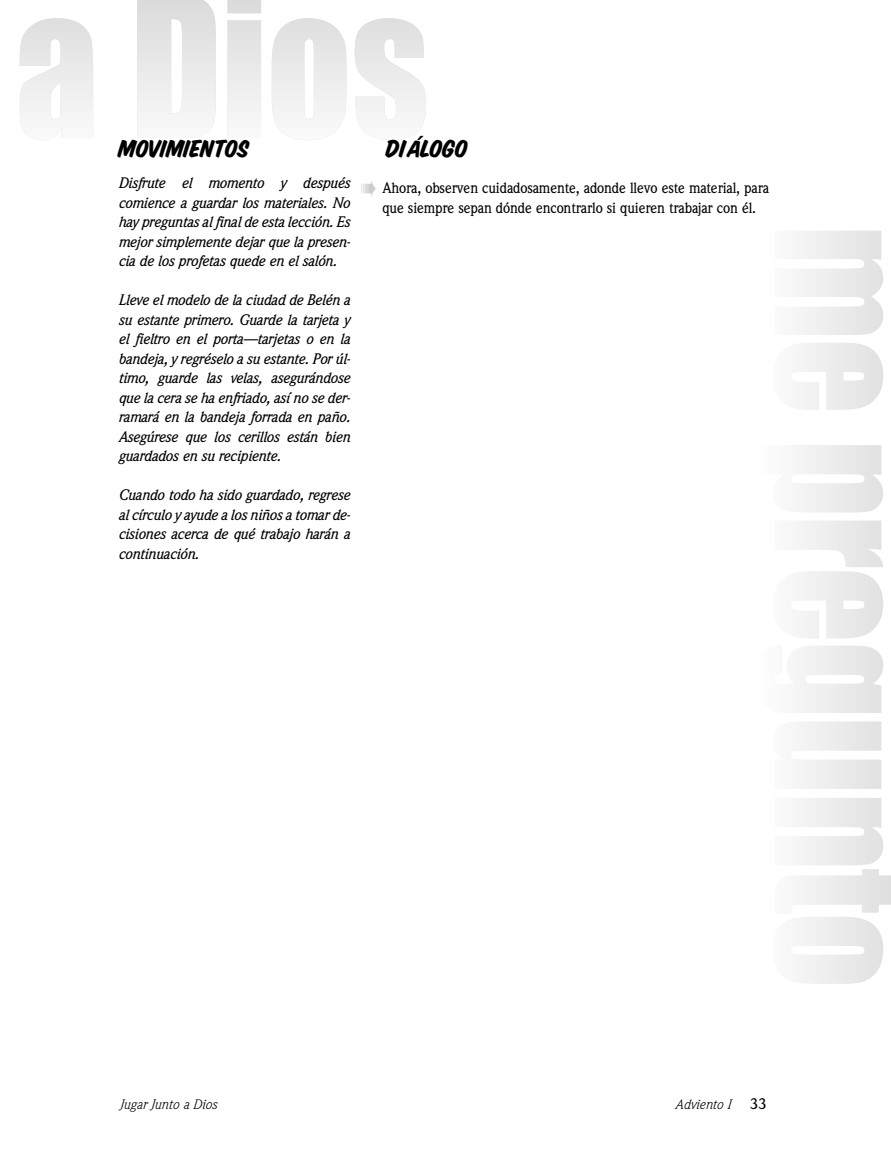
<style>
.page{position:relative;width:891px;height:1161px;background:#fff}
.page>*{position:absolute;margin:0;border:0;box-sizing:border-box;transform-origin:0 0}
.t1{font:27px "Sign Painter House Slant";letter-spacing:-.005em;color:#000;scale:1.05 1}
.t2{font:italic 500 15px/19.5px "Weidemann";letter-spacing:-.01em;color:#000;text-align:justify;scale:.95 1}
.t3{font:500 15px/19.5px "Weidemann";letter-spacing:-.01em;color:#000;text-align:center;scale:.95 1}
.t4{font:500 15px "Weidemann";letter-spacing:-.01em;color:#000}
.t5{font:italic 13.5px "Weidemann";color:#000}
.s1{font-size:25.5px}
.s2{font-family:"Lucida Grande"}
.s3{color:#ccc}
</style>
<div class="page">
<img style="left:800px;top:231px;width:83px;height:558px">
<h1 class="t1" style="left:119px;top:132px;width:126px">MOVIMIENTOS</h1>
<p class="t2" style="left:119px;top:175px;width:245px">Disfrute el momento y después comience a guardar los materiales. No hay preguntas al final de esta lección. Es mejor simplemente dejar que la presen&shy;cia de los profetas quede en el salón.</p>
<p class="t2" style="left:119px;top:292px;width:245px">Lleve el modelo de la ciudad de Belén a su estante primero. Guarde la tarjeta y el fieltro en el porta—tarjetas o en la bandeja, y regréselo a su estante. Por úl&shy;timo, guarde las velas, asegurándose que la cera se ha enfriado, así no se der&shy;ramará en la bandeja forrada en paño.<br>Asegúrese que los cerillos están bien guardados en su recipiente.</p>
<p class="t2" style="left:119px;top:487px;width:245px">Cuando todo ha sido guardado, regrese al círculo y ayude a los niños a tomar de&shy;cisiones acerca de qué trabajo harán a continuación.</p>
<h1 class="t1" style="left:386px;top:131px;width:80px">DI<span class="s1">a</span><span class="s2">´</span>LOGO</h1>
<p class="t3" style="left:361px;top:180px;width:431px"><span class="s3">➠</span> Ahora, observen cuidadosamente, adonde llevo este material, para que siempre sepan dónde encontrarlo si quieren trabajar con él.</p>
<p class="t5" style="left:119px;top:1099px;width:99px">Jugar Junto a Dios</p>
<p class="t5" style="left:675px;top:1099px;width:58px">Adviento I</p>
<p class="t4" style="left:750px;top:1098px;width:18px">33</p>
</div>
